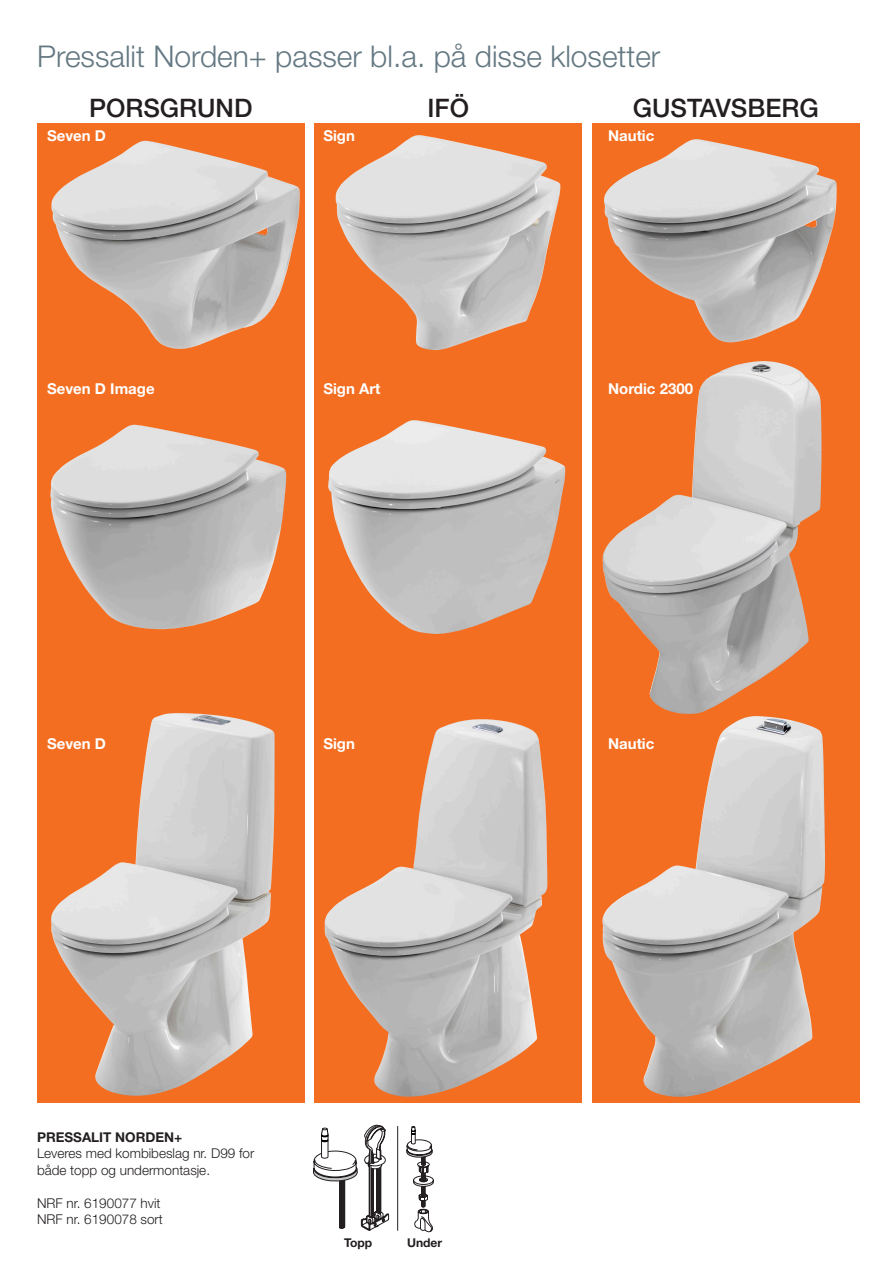
<style>
.page{position:relative;width:893px;height:1263px;background:#fff}
.page>*{position:absolute;margin:0;border:0;box-sizing:border-box;transform-origin:0 0}
.t1{font:300 30px "Helvetica Neue LT Std";color:#647882}
.t2{font:500 25.5px "Helvetica Neue LT Std";color:#231f20}
.t3{font:700 15px "Helvetica Neue LT Std";color:#fff}
.t4{font:300 13.5px "Helvetica Neue LT Std";color:#231f20}
.t5{font:700 13.5px "Helvetica Neue LT Std";color:#231f20}
.t6{font:700 12.15px "Helvetica Neue LT Std";color:#231f20}
</style>
<div class="page">
<div style="left:37px;top:123px;width:267px;height:980px;background:#f36e21"></div>
<img style="left:51px;top:141px;width:249px;height:208px">
<img style="left:50px;top:425px;width:236px;height:205px">
<div style="left:314px;top:123px;width:267px;height:980px;background:#f36e21"></div>
<img style="left:336px;top:135px;width:224px;height:215px">
<div style="left:592px;top:123px;width:267px;height:980px;background:#f36e21"></div>
<img style="left:604px;top:139px;width:233px;height:204px">
<img style="left:51px;top:713px;width:224px;height:383px">
<img style="left:328px;top:420px;width:237px;height:214px">
<svg style="left:304px;top:1095px;width:130px;height:137px"></svg>
<img style="left:602px;top:361px;width:219px;height:353px">
<img style="left:602px;top:717px;width:223px;height:380px">
<img style="left:325px;top:719px;width:222px;height:378px">
<p class="t1" style="left:37px;top:38px;width:625px">Pressalit Norden+ passer bl.a. på disse klosetter</p>
<p class="t2" style="left:89px;top:92px;width:165px">PORSGRUND</p>
<p class="t2" style="left:428px;top:92px;width:43px">IFÖ</p>
<p class="t2" style="left:633px;top:92px;width:187px">GUSTAVSBERG</p>
<p class="t3" style="left:47px;top:126px;width:60px">Seven D</p>
<p class="t3" style="left:323px;top:126px;width:33px">Sign</p>
<p class="t3" style="left:608px;top:126px;width:48px">Nautic</p>
<p class="t3" style="left:47px;top:380px;width:109px">Seven D Image</p>
<p class="t3" style="left:323px;top:380px;width:59px">Sign Art</p>
<p class="t3" style="left:608px;top:380px;width:87px">Nordic 2300</p>
<p class="t3" style="left:47px;top:734px;width:60px">Seven D</p>
<p class="t3" style="left:323px;top:734px;width:33px">Sign</p>
<p class="t3" style="left:608px;top:734px;width:48px">Nautic</p>
<p class="t5" style="left:37px;top:1128px;width:147px">PRESSALIT NORDEN+</p>
<p class="t4" style="left:37px;top:1145px;width:219px">Leveres med kombibeslag nr. D99 for</p>
<p class="t4" style="left:37px;top:1161px;width:175px">både topp og undermontasje.</p>
<p class="t4" style="left:37px;top:1194px;width:125px">NRF nr. 6190077 hvit</p>
<p class="t4" style="left:37px;top:1211px;width:127px">NRF nr. 6190078 sort</p>
<p class="t6" style="left:344px;top:1235px;width:30px">Topp</p>
<p class="t6" style="left:407px;top:1235px;width:37px">Under</p>
</div>
